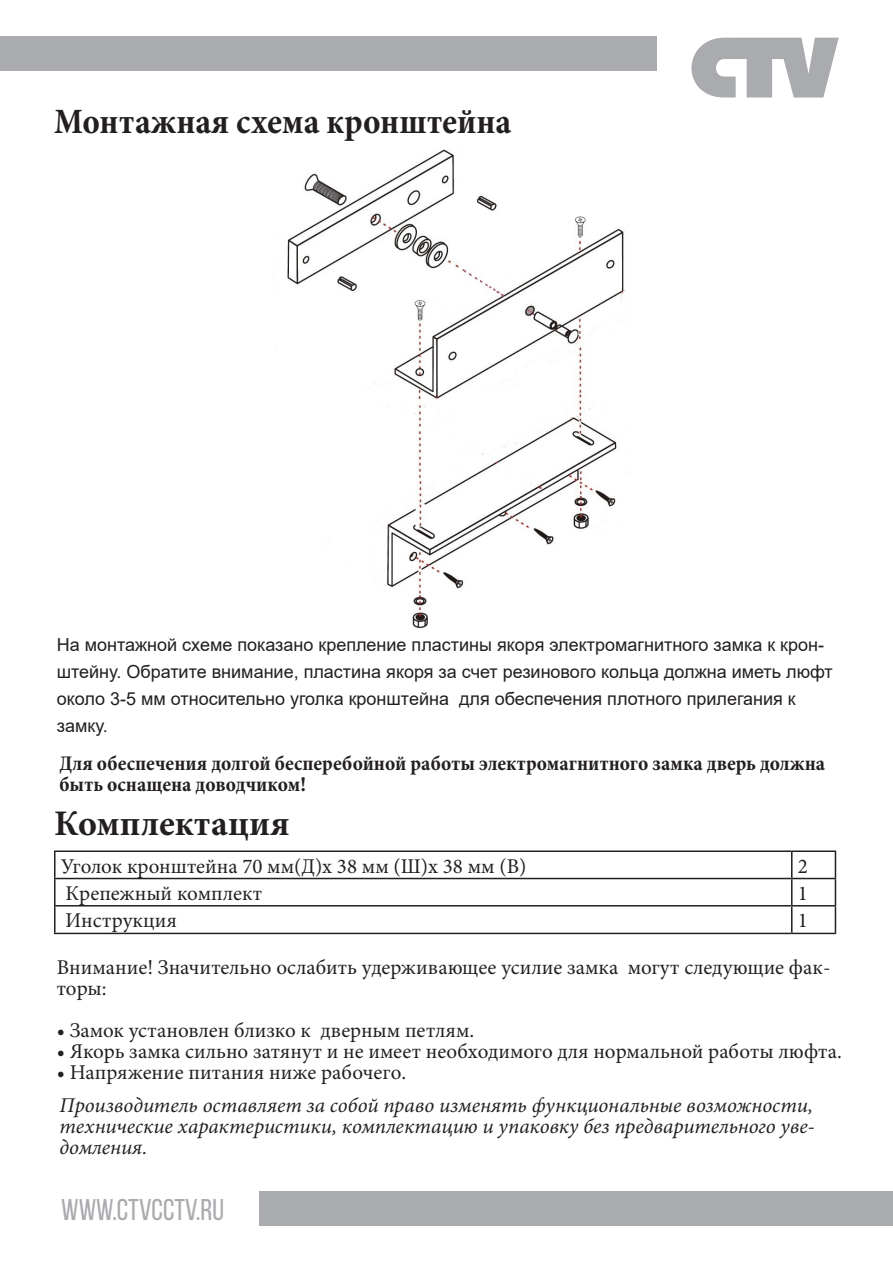
<style>
.page{position:relative;width:893px;height:1263px;background:#fff}
.page>*{position:absolute;margin:0;border:0;box-sizing:border-box;transform-origin:0 0}
.t1{font:700 condensed 36px "Minion Pro";color:#231f20}
.t2{font:700 36px "Minion Pro";color:#231f20}
.t3{font:30px "Bebas Neue";color:#aaabaf}
.t4{font:21px/21px "Minion Pro";color:#231f20}
.t5{font:italic 21px/21px "Minion Pro";color:#231f20;text-align:justify}
.t6{font:700 condensed 21px/21px "Minion Pro";color:#231f20}
.t7{font:18px/27px "Arial";color:#231f20}
</style>
<div class="page">
<svg style="left:691px;top:38px;width:148px;height:60px"></svg>
<div style="left:259px;top:1192px;width:634px;height:34px;background:#aaabaf"></div>
<div style="left:0;top:37px;width:657px;height:34px;background:#aaabaf"></div>
<img style="left:287px;top:149px;width:338px;height:480px">
<hr style="left:54px;top:850px;width:738px;height:2px;background:#231f20">
<hr style="left:54px;top:852px;width:2px;height:26px;background:#231f20">
<hr style="left:792px;top:850px;width:44px;height:2px;background:#231f20">
<hr style="left:54px;top:878px;width:738px;height:1px;background:#231f20">
<hr style="left:54px;top:879px;width:2px;height:26px;background:#231f20">
<hr style="left:792px;top:878px;width:44px;height:1px;background:#231f20">
<hr style="left:54px;top:905px;width:738px;height:1px;background:#231f20">
<hr style="left:54px;top:906px;width:2px;height:27px;background:#231f20">
<hr style="left:792px;top:905px;width:44px;height:1px;background:#231f20">
<svg style="left:791px;top:852px;width:1px;height:81px"></svg>
<svg style="left:835px;top:852px;width:1px;height:81px"></svg>
<hr style="left:54px;top:933px;width:738px;height:1px;background:#231f20">
<hr style="left:792px;top:933px;width:44px;height:1px;background:#231f20">
<p class="t1" style="left:54px;top:97px;width:459px">Монтажная схема кронштейна</p>
<p class="t7" style="left:57px;top:631px;width:778px">На монтажной схеме показано крепление пластины якоря электромагнитного замка к крон&shy;штейну. Обратите внимание, пластина якоря за счет резинового кольца должна иметь люфт около 3-5 мм относительно уголка кронштейна для обеспечения плотного прилегания к замку.</p>
<p class="t6" style="left:60px;top:753px;width:767px">Для обеспечения долгой бесперебойной работы электромагнитного замка дверь должна быть оснащена доводчиком!</p>
<p class="t2" style="left:54px;top:798px;width:237px">Комплектация</p>
<p class="t4" style="left:61px;top:855px;width:467px">Уголок кронштейна 70 мм(Д)х 38 мм (Ш)х 38 мм (В)</p>
<p class="t4" style="left:798px;top:855px;width:12px">2</p>
<p class="t4" style="left:66px;top:883px;width:198px">Крепежный комплект</p>
<p class="t4" style="left:798px;top:883px;width:12px">1</p>
<p class="t4" style="left:66px;top:910px;width:113px">Инструкция</p>
<p class="t4" style="left:798px;top:910px;width:12px">1</p>
<p class="t4" style="left:57px;top:957px;width:775px">Внимание! Значительно ослабить удерживающее усилие замка могут следующие фак&shy;торы:</p>
<p class="t4" style="left:57px;top:1020px;width:419px">• Замок установлен близко к дверным петлям.</p>
<p class="t4" style="left:57px;top:1041px;width:786px">• Якорь замка сильно затянут и не имеет необходимого для нормальной работы люфта.</p>
<p class="t4" style="left:57px;top:1062px;width:351px">• Напряжение питания ниже рабочего.</p>
<p class="t5" style="left:60px;top:1095px;width:757px">Производитель оставляет за собой право изменять функциональные возможности, технические характеристики, комплектацию и упаковку без предварительного уве&shy;домления.</p>
<p class="t3" style="left:61px;top:1193px;width:164px">WWW.CTVCCTV.RU</p>
</div>
